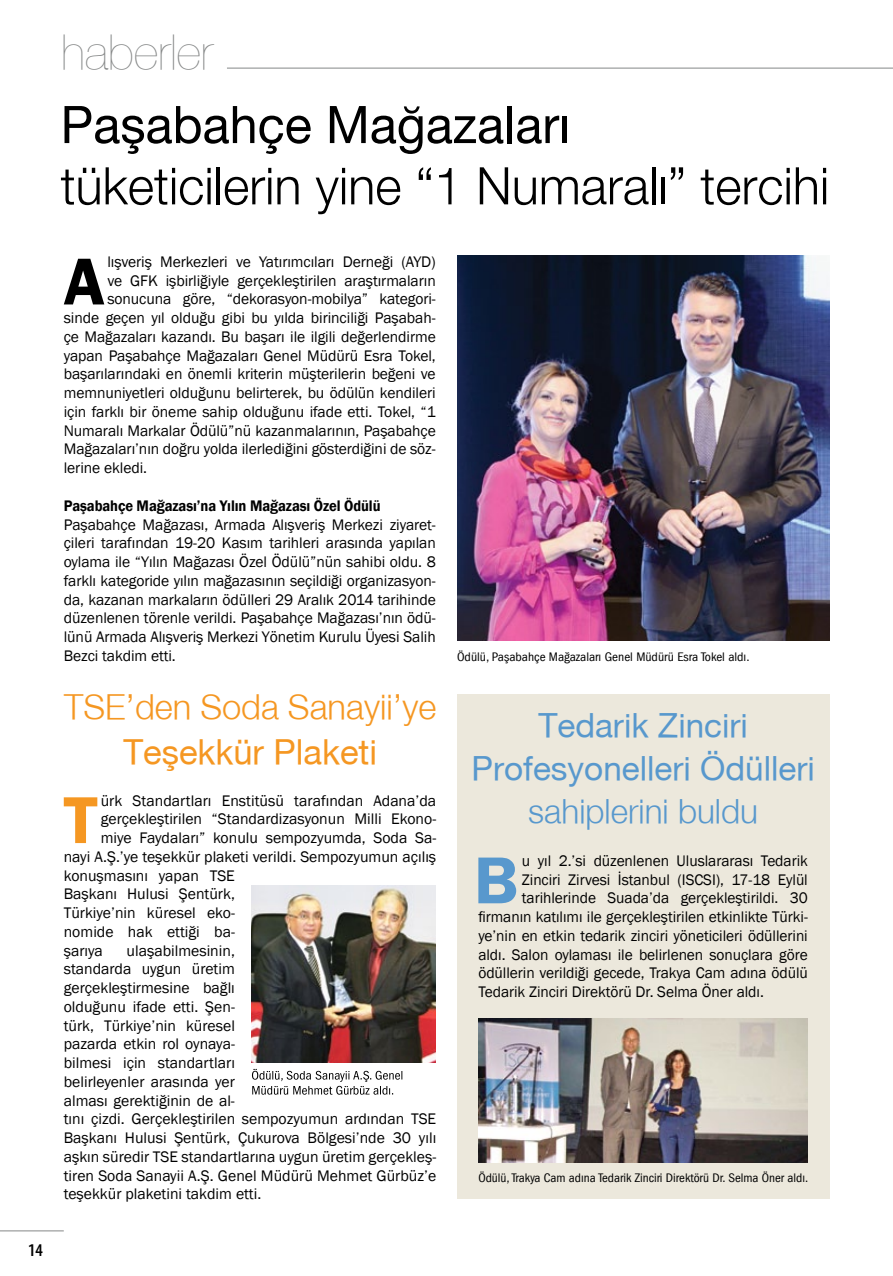
<style>
.page{position:relative;width:893px;height:1276px;background:#fff}
.page>*{position:absolute;margin:0;border:0;box-sizing:border-box;transform-origin:0 0}
.t1{font:600 68.55px "Franklin Gothic";color:#f59722}
.t2{font:600 68.55px "Franklin Gothic";color:#000}
.t3{font:600 68.55px "Franklin Gothic";color:#5898cd}
.t4{font:51.9px "Helvetica Neue X Light";color:#000}
.t5{font:51.9px "Helvetica Neue X Roman";color:#000}
.t6{font:300 48px "Helvetica Neue X Ultra";color:#858787}
.t7{font:34.5px "Helvetica Neue X Light";color:#f59722}
.t8{font:34.5px "Helvetica Neue X Roman";color:#f59722}
.t9{font:33.3px/42.8px "Helvetica Neue X Roman";color:#5898cd;text-align:center}
.t10{font:33.3px "Helvetica Neue X Light";color:#5898cd}
.t11{font:600 condensed 18px "Myriad Pro";color:#000}
.t12{font:15.75px/18.8px "Franklin Gothic";letter-spacing:-.005em;color:#000}
.t13{font:600 15.75px "Franklin Gothic";letter-spacing:-.005em;color:#000;scale:.92 1}
.t14{font:condensed 12.75px "Franklin Gothic LT Com";color:#000}
.t15{font:condensed 12.75px "Franklin Gothic LT Com";color:#000;scale:1.05 1}
</style>
<div class="page">
<hr style="left:227px;top:68px;width:666px;height:1px;background:#858787">
<hr style="left:0;top:1230px;width:64px;height:1px;background:#858787">
<img style="left:252px;top:885px;width:184px;height:177px">
<img style="left:457px;top:256px;width:372px;height:384px">
<svg style="left:252px;top:1069px;width:150px;height:25px"></svg>
<div style="left:457px;top:694px;width:372px;height:504px;background:#ece8dc"></div>
<img style="left:478px;top:1018px;width:330px;height:144px">
<p class="t11" style="left:28px;top:1238px;width:16px">14</p>
<h3 class="t6" style="left:61px;top:24px;width:153px">haberler</h3>
<h2 class="t5" style="left:61px;top:94px;width:511px">Paşabahçe Mağazaları</h2>
<h2 class="t4" style="left:61px;top:154px;width:770px">tüketicilerin yine “1 Numaralı” tercihi</h2>
<h1 class="t2" style="left:64px;top:239px;width:42px">A</h1>
<p class="t12" style="left:107px;top:253px;width:330px">lışveriş Merkezleri ve Yatırımcıları Derneği (AYD)</p>
<p class="t12" style="left:107px;top:271px;width:330px">ve GFK işbirliğiyle gerçekleştirilen araştırmaların</p>
<p class="t12" style="left:107px;top:290px;width:330px">sonucuna göre, “dekorasyon-mobilya” kategori-</p>
<p class="t12" style="left:64px;top:309px;width:373px">sinde geçen yıl olduğu gibi bu yılda birinciliği Paşabah-</p>
<p class="t12" style="left:64px;top:328px;width:373px">çe Mağazaları kazandı. Bu başarı ile ilgili değerlendirme</p>
<p class="t12" style="left:64px;top:346px;width:374px">yapan Paşabahçe Mağazaları Genel Müdürü Esra Tokel,</p>
<p class="t12" style="left:64px;top:365px;width:373px">başarılarındaki en önemli kriterin müşterilerin beğeni ve</p>
<p class="t12" style="left:64px;top:384px;width:373px">memnuniyetleri olduğunu belirterek, bu ödülün kendileri</p>
<p class="t12" style="left:64px;top:403px;width:374px">için farklı bir öneme sahip olduğunu ifade etti. Tokel, “1</p>
<p class="t12" style="left:64px;top:421px;width:374px">Numaralı Markalar Ödülü”nü kazanmalarının, Paşabahçe</p>
<p class="t12" style="left:64px;top:440px;width:373px">Mağazaları’nın doğru yolda ilerlediğini gösterdiğini de söz-</p>
<p class="t12" style="left:64px;top:459px;width:85px">lerine ekledi.</p>
<p class="t13" style="left:64px;top:496px;width:346px">Paşabahçe Mağazası’na Yılın Mağazası Özel Ödülü</p>
<p class="t12" style="left:64px;top:515px;width:374px;text-align:justify">Paşabahçe Mağazası, Armada Alışveriş Merkezi ziyaret&shy;çileri tarafından 19-20 Kasım tarihleri arasında yapılan oylama ile “Yılın Mağazası Özel Ödülü”nün sahibi oldu. 8 farklı kategoride yılın mağazasının seçildiği organizasyon&shy;da, kazanan markaların ödülleri 29 Aralık 2014 tarihinde düzenlenen törenle verildi. Paşabahçe Mağazası’nın ödü&shy;lünü Armada Alışveriş Merkezi Yönetim Kurulu Üyesi Salih Bezci takdim etti.</p>
<h3 class="t7" style="left:64px;top:686px;width:374px">TSE’den Soda Sanayii’ye</h3>
<h3 class="t8" style="left:123px;top:731px;width:255px">Teşekkür Plaketi</h3>
<h1 class="t1" style="left:64px;top:778px;width:35px">T</h1>
<p class="t12" style="left:101px;top:791px;width:337px">ürk Standartları Enstitüsü tarafından Adana’da</p>
<p class="t12" style="left:101px;top:810px;width:337px">gerçekleştirilen “Standardizasyonun Milli Ekono-</p>
<p class="t12" style="left:101px;top:829px;width:337px">miye Faydaları” konulu sempozyumda, Soda Sa-</p>
<p class="t12" style="left:64px;top:847px;width:374px">nayi A.Ş.’ye teşekkür plaketi verildi. Sempozyumun açılış</p>
<p class="t12" style="left:64px;top:866px;width:173px">konuşmasını yapan TSE</p>
<p class="t12" style="left:64px;top:885px;width:173px">Başkanı Hulusi Şentürk,</p>
<p class="t12" style="left:64px;top:903px;width:173px">Türkiye’nin küresel eko-</p>
<p class="t12" style="left:64px;top:922px;width:173px">nomide hak ettiği ba-</p>
<p class="t12" style="left:64px;top:941px;width:41px">şarıya</p>
<p class="t12" style="left:64px;top:941px;width:374px;text-indent:63px">ulaşabilmesinin,<br>standarda uygun üretim<br>gerçekleştirmesine bağlı<br>olduğunu ifade etti. Şen-<br>türk, Türkiye’nin küresel<br>pazarda etkin rol oynaya-<br>bilmesi için standartları<br>belirleyenler arasında yer<br>alması gerektiğinin de al-<br>tını çizdi. Gerçekleştirilen sempozyumun ardından TSE Başkanı Hulusi Şentürk, Çukurova Bölgesi’nde 30 yılı aşkın süredir TSE standartlarına uygun üretim gerçekleş&shy;tiren Soda Sanayii A.Ş. Genel Müdürü Mehmet Gürbüz’e teşekkür plaketini takdim etti.</p>
<p class="t15" style="left:457px;top:650px;width:280px">Ödülü, Paşabahçe Mağazaları Genel Müdürü Esra Tokel aldı.</p>
<h3 class="t9" style="left:471px;top:703px;width:345px">Tedarik Zinciri<br>Profesyonelleri Ödülleri</h3>
<h3 class="t10" style="left:528px;top:790px;width:231px">sahiplerini buldu</h3>
<h1 class="t3" style="left:474px;top:838px;width:46px">B</h1>
<p class="t12" style="left:522px;top:851px;width:287px">u yıl 2.’si düzenlenen Uluslararası Tedarik</p>
<p class="t12" style="left:522px;top:870px;width:287px">Zinciri Zirvesi İstanbul (ISCSI), 17-18 Eylül</p>
<p class="t12" style="left:522px;top:889px;width:287px">tarihlerinde Suada’da gerçekleştirildi. 30</p>
<p class="t12" style="left:478px;top:907px;width:331px">firmanın katılımı ile gerçekleştirilen etkinlikte Türki-</p>
<p class="t12" style="left:478px;top:926px;width:331px">ye’nin en etkin tedarik zinciri yöneticileri ödüllerini</p>
<p class="t12" style="left:478px;top:945px;width:331px">aldı. Salon oylaması ile belirlenen sonuçlara göre</p>
<p class="t12" style="left:478px;top:964px;width:331px">ödüllerin verildiği gecede, Trakya Cam adına ödülü</p>
<p class="t12" style="left:478px;top:982px;width:287px">Tedarik Zinciri Direktörü Dr. Selma Öner aldı.</p>
<p class="t14" style="left:478px;top:1171px;width:331px">Ödülü, Trakya Cam adına Tedarik Zinciri Direktörü Dr. Selma Öner aldı.</p>
</div>
